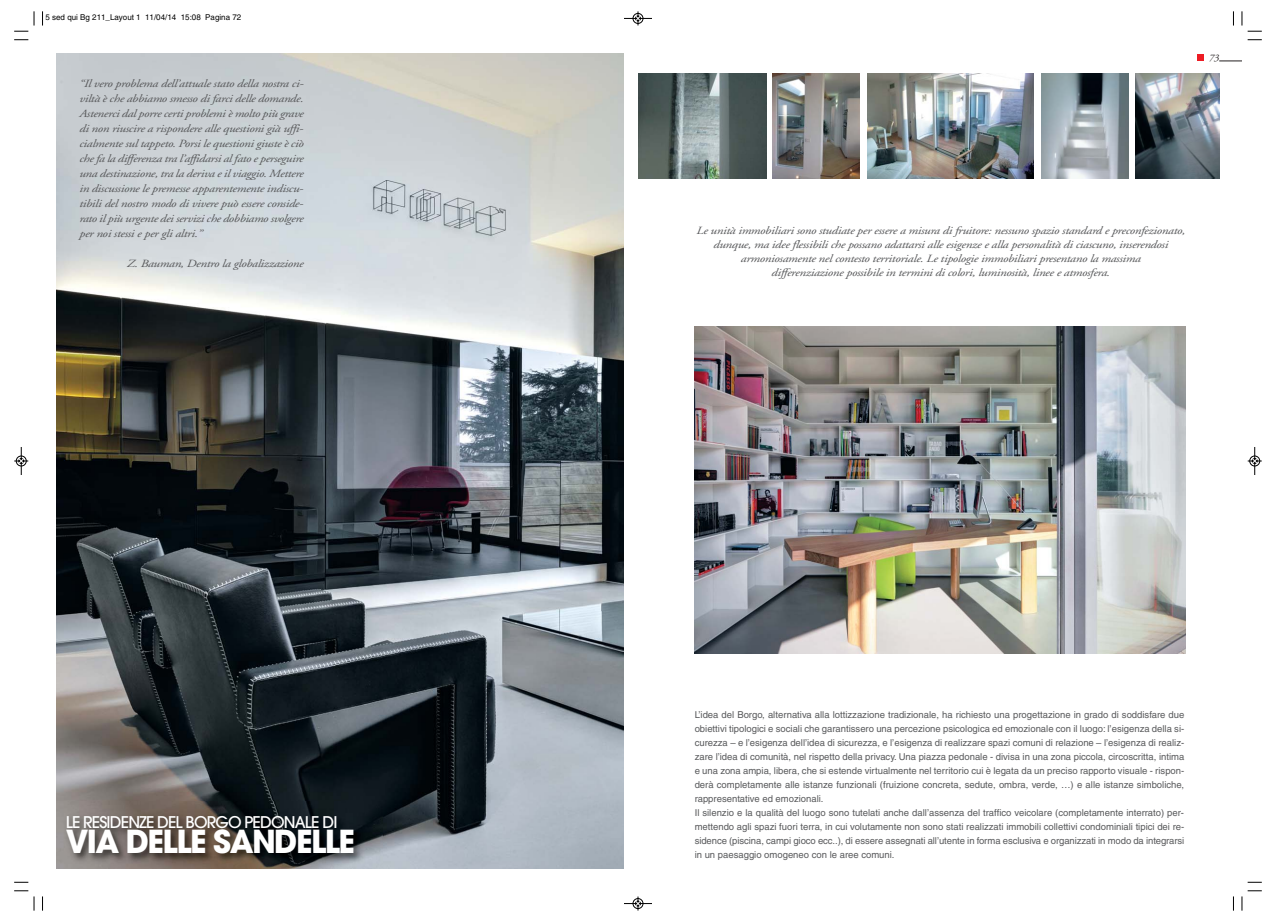
<style>
.page{position:relative;width:1276px;height:922px;background:#fff}
.page>*{position:absolute;margin:0;border:0;box-sizing:border-box;transform-origin:0 0}
.t1{font:700 31.5px "Avant Garde";letter-spacing:-.05em;color:#fff}
.t2{font:500 16px "Avant Garde";letter-spacing:-.05em;color:#fff}
.t3{font:italic 11px/15px "Adobe Garamond";letter-spacing:-.025em;color:#58595b;text-align:justify;scale:1.2 1}
.t4{font:italic 10px "Adobe Garamond";color:#231f20}
.t5{font:9.5px/14px "Helvetica";color:#58595b}
.t6{font:8px "Helvetica";color:#000}
</style>
<div class="page">
<img style="left:57px;top:54px;width:567px;height:813px">
<img style="left:638px;top:74px;width:128px;height:105px">
<img style="left:772px;top:74px;width:88px;height:105px">
<img style="left:868px;top:74px;width:165px;height:105px">
<img style="left:1041px;top:74px;width:87px;height:105px">
<img style="left:1135px;top:74px;width:84px;height:104px">
<img style="left:694px;top:327px;width:491px;height:326px">
<img style="left:56px;top:801px;width:326px;height:68px">
<svg style="left:1219px;top:61px;width:23px;height:1px"></svg>
<div style="left:1197px;top:54px;width:6px;height:7px;background:#ed1c24"></div>
<svg style="left:42px;top:11px;width:1px;height:15px"></svg>
<svg style="left:14px;top:39px;width:14px;height:2px"></svg>
<svg style="left:1233px;top:11px;width:1px;height:15px"></svg>
<svg style="left:1247px;top:39px;width:14px;height:2px"></svg>
<svg style="left:42px;top:896px;width:1px;height:14px"></svg>
<svg style="left:14px;top:881px;width:14px;height:1px"></svg>
<svg style="left:1233px;top:896px;width:1px;height:14px"></svg>
<svg style="left:1247px;top:881px;width:14px;height:1px"></svg>
<svg style="left:34px;top:11px;width:1px;height:15px"></svg>
<svg style="left:14px;top:31px;width:14px;height:1px"></svg>
<svg style="left:1241px;top:11px;width:20px;height:21px"></svg>
<svg style="left:34px;top:896px;width:1px;height:14px"></svg>
<svg style="left:14px;top:890px;width:14px;height:1px"></svg>
<svg style="left:1241px;top:890px;width:20px;height:20px"></svg>
<svg style="left:624px;top:11px;width:28px;height:14px"></svg>
<svg style="left:624px;top:896px;width:28px;height:14px"></svg>
<svg style="left:14px;top:447px;width:14px;height:28px"></svg>
<svg style="left:1247px;top:447px;width:14px;height:28px"></svg>
<p class="t6" style="left:46px;top:15px;width:197px">5 sed qui Bg 211_Layout 1 11/04/14 15:08 Pagina 72</p>
<p class="t3" style="left:79px;top:77px;width:188px">“Il vero problema dell’attuale stato della nostra ci&shy;viltà è che abbiamo smesso di farci delle domande.<br>Astenerci dal porre certi problemi è molto più grave di non riuscire a rispondere alle questioni già uffi&shy;cialmente sul tappeto. Porsi le questioni giuste è ciò che fa la differenza tra l’affidarsi al fato e perseguire una destinazione, tra la deriva e il viaggio. Mettere in discussione le premesse apparentemente indiscu&shy;tibili del nostro modo di vivere può essere conside&shy;rato il più urgente dei servizi che dobbiamo svolgere per noi stessi e per gli altri.”</p>
<p class="t3" style="left:127px;top:257px;width:149px">Z. Bauman, Dentro la globalizzazione</p>
<h2 class="t2" style="left:66px;top:815px;width:273px">LE RESIDENZE DEL BORGO PEDONALE DI</h2>
<h1 class="t1" style="left:66px;top:829px;width:291px">VIA DELLE SANDELLE</h1>
<p class="t4" style="left:1209px;top:54px;width:11px">73</p>
<p class="t3" style="left:696px;top:225px;width:409px;line-height:14px;text-align:center">Le unità immobiliari sono studiate per essere a misura di fruitore: nessuno spazio standard e preconfezionato, dunque, ma idee flessibili che possano adattarsi alle esigenze e alla personalità di ciascuno, inserendosi armoniosamente nel contesto territoriale. Le tipologie immobiliari presentano la massima<br>differenziazione possibile in termini di colori, luminosità, linee e atmosfera.</p>
<p class="t5" style="left:694px;top:708px;width:491px">L’idea del Borgo, alternativa alla lottizzazione tradizionale, ha richiesto una progettazione in grado di soddisfare due obiettivi tipologici e sociali che garantissero una percezione psicologica ed emozionale con il luogo: l’esigenza della si&shy;curezza – e l’esigenza dell’idea di sicurezza, e l’esigenza di realizzare spazi comuni di relazione – l’esigenza di realiz&shy;zare l’idea di comunità, nel rispetto della privacy. Una piazza pedonale - divisa in una zona piccola, circoscritta, intima e una zona ampia, libera, che si estende virtualmente nel territorio cui è legata da un preciso rapporto visuale - rispon&shy;derà completamente alle istanze funzionali (fruizione concreta, sedute, ombra, verde, …) e alle istanze simboliche, rappresentative ed emozionali.<br>Il silenzio e la qualità del luogo sono tutelati anche dall’assenza del traffico veicolare (completamente interrato) per&shy;mettendo agli spazi fuori terra, in cui volutamente non sono stati realizzati immobili collettivi condominiali tipici dei re&shy;sidence (piscina, campi gioco ecc..), di essere assegnati all’utente in forma esclusiva e organizzati in modo da integrarsi in un paesaggio omogeneo con le aree comuni.</p>
</div>
